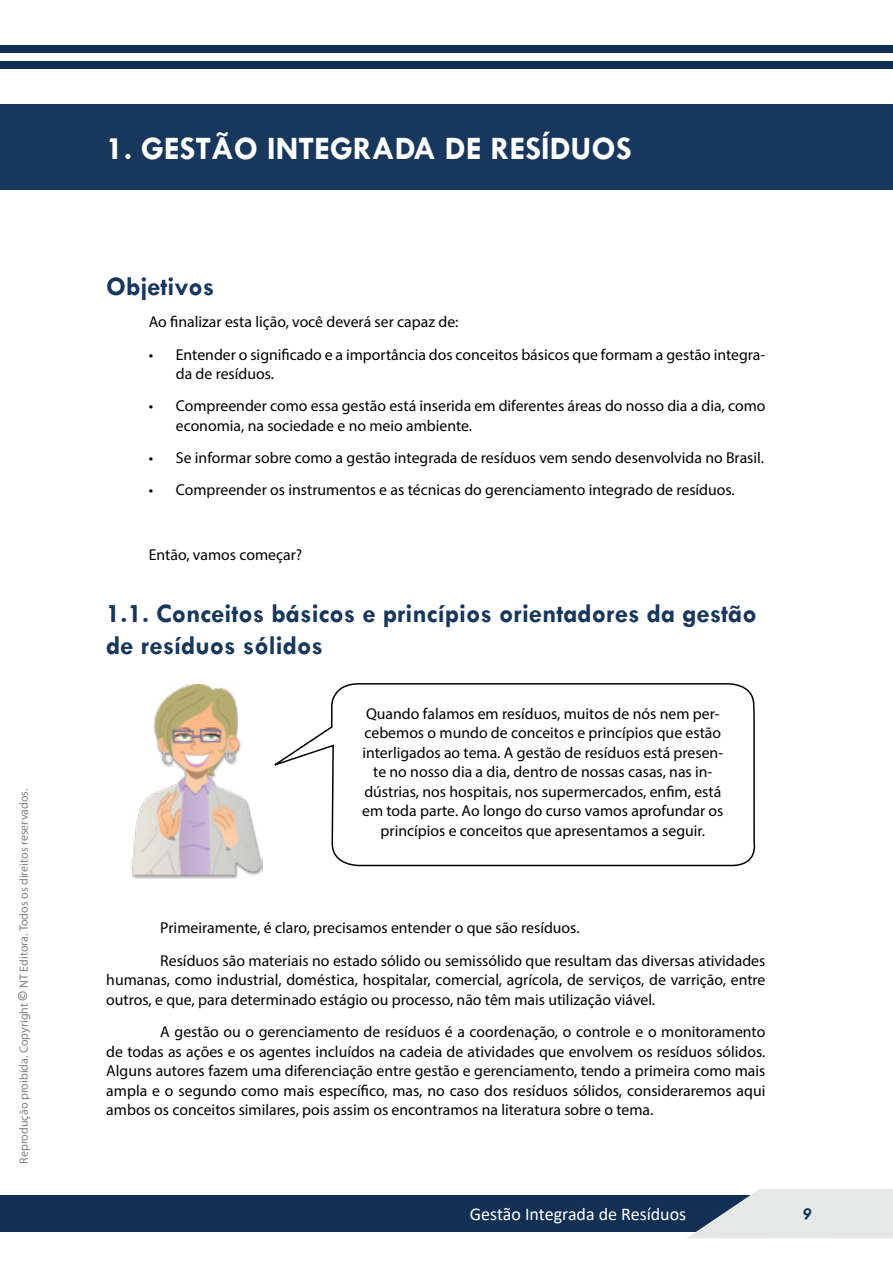
<style>
.page{position:relative;width:893px;height:1263px;background:#fff}
.page>*{position:absolute;margin:0;border:0;box-sizing:border-box;transform-origin:0 0}
.t1{font:700 33px "Tw Cen";color:#fff}
.t2{font:700 27px/32.4px "Tw Cen";color:#18375d}
.t3{font:18px "Calibri";color:#fff}
.t4{font:italic 700 16.5px "Tw Cen";color:#123053}
.t5{font:15.75px/19.5px "Myriad Pro";color:#000}
.t6{font:12px "Myriad Pro";color:#808285}
.s1{font-weight:700;font-size:15px}
</style>
<div class="page">
<div style="left:0;top:45px;width:893px;height:8px;background:#123053"></div>
<div style="left:0;top:61px;width:893px;height:8px;background:#123053"></div>
<div style="left:0;top:1195px;width:893px;height:37px;background:#123053"></div>
<svg style="left:687px;top:1189px;width:206px;height:49px"></svg>
<div style="left:0;top:105px;width:893px;height:85px;background:#18375d"></div>
<img style="left:131px;top:684px;width:132px;height:194px">
<svg style="left:274px;top:683px;width:482px;height:184px"></svg>
<p class="t6" style="left:16px;top:1164px;width:377px;rotate:-90deg">Reprodução proibida. Copyright <span class="s1">©</span> NT Editora. Todos os direitos reservados.</p>
<h1 class="t1" style="left:106px;top:129px;width:527px">1. GESTÃO INTEGRADA DE RESÍDUOS</h1>
<h2 class="t2" style="left:106px;top:270px;width:109px">Objetivos</h2>
<p class="t5" style="left:149px;top:312px;width:311px">Ao finalizar esta lição, você deverá ser capaz de:</p>
<p class="t5" style="left:176px;top:344px;width:591px;text-indent:-27px">• Entender o significado e a importância dos conceitos básicos que formam a gestão integra&shy;da de resíduos.</p>
<p class="t5" style="left:176px;top:396px;width:591px;text-indent:-27px">• Compreender como essa gestão está inserida em diferentes áreas do nosso dia a dia, como economia, na sociedade e no meio ambiente.</p>
<p class="t5" style="left:149px;top:448px;width:617px">• Se informar sobre como a gestão integrada de resíduos vem sendo desenvolvida no Brasil.</p>
<p class="t5" style="left:149px;top:480px;width:587px">• Compreender os instrumentos e as técnicas do gerenciamento integrado de resíduos.</p>
<p class="t5" style="left:149px;top:545px;width:155px">Então, vamos começar?</p>
<h2 class="t2" style="left:106px;top:597px;width:652px">1.1. Conceitos básicos e princípios orientadores da gestão de resíduos sólidos</h2>
<p class="t5" style="left:362px;top:703px;width:363px;text-align:center">Quando falamos em resíduos, muitos de nós nem per&shy;cebemos o mundo de conceitos e princípios que estão interligados ao tema. A gestão de resíduos está presen&shy;te no nosso dia a dia, dentro de nossas casas, nas in&shy;dústrias, nos hospitais, nos supermercados, enfim, está em toda parte. Ao longo do curso vamos aprofundar os princípios e conceitos que apresentamos a seguir.</p>
<p class="t5" style="left:160px;top:912px;width:606px;line-height:32.2px">Primeiramente, é claro, precisamos entender o que são resíduos.<br>Resíduos são materiais no estado sólido ou semissólido que resultam das diversas atividades</p>
<p class="t5" style="left:106px;top:970px;width:661px">humanas, como industrial, doméstica, hospitalar, comercial, agrícola, de serviços, de varrição, entre outros, e que, para determinado estágio ou processo, não têm mais utilização viável.</p>
<p class="t5" style="left:106px;top:1022px;width:661px;text-align:justify;text-indent:54px">A gestão ou o gerenciamento de resíduos é a coordenação, o controle e o monitoramento de todas as ações e os agentes incluídos na cadeia de atividades que envolvem os resíduos sólidos.<br>Alguns autores fazem uma diferenciação entre gestão e gerenciamento, tendo a primeira como mais ampla e o segundo como mais específico, mas, no caso dos resíduos sólidos, consideraremos aqui ambos os conceitos similares, pois assim os encontramos na literatura sobre o tema.</p>
<p class="t3" style="left:470px;top:1201px;width:218px">Gestão Integrada de Resíduos</p>
<p class="t4" style="left:803px;top:1204px;width:10px">9</p>
</div>
